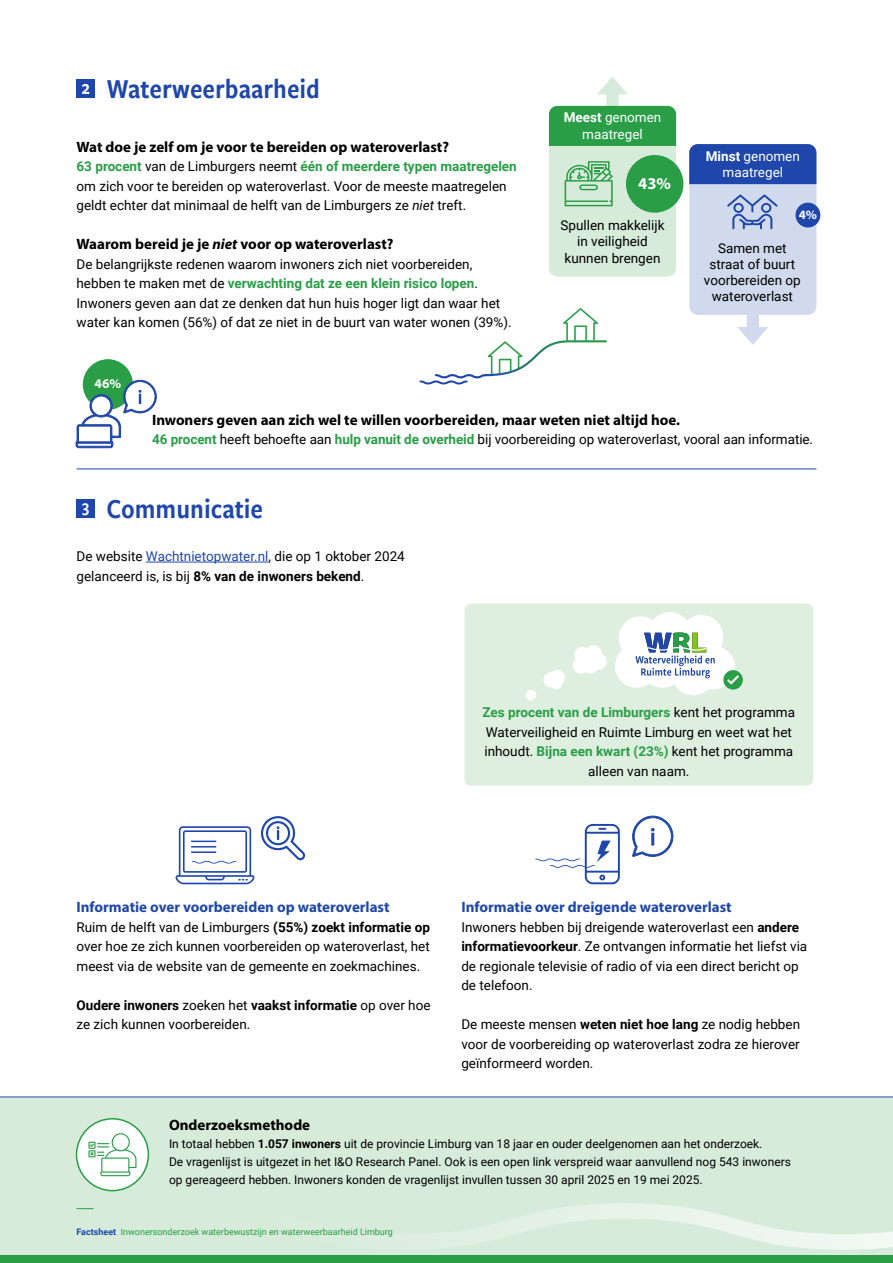
<style>
.page{position:relative;width:893px;height:1263px;background:#fff}
.page>*{position:absolute;margin:0;border:0;box-sizing:border-box;transform-origin:0 0}
.t1{font:28.5px "Freight Sans Cnd Pro Semi";color:#1f47ab}
.t2{font:20.55px "Freight Sans Cnd Pro Semi";color:#fff}
.t3{font:18px "Freight Sans Cnd Pro Semi";color:#fff}
.KOP{font:700 16.5px "Myriad Pro";color:#fff}
.KOP-2{font:700 15px "Myriad Pro";color:#000}
.KOP-3{font:700 15px "Myriad Pro";color:#1f47ab}
.BODY{font:13.5px/19.5px "Roboto";color:#000}
.BODY-2{font:700 13.5px "Roboto";color:#299e47}
.BODY-3{font:13.5px/16.2px "Roboto";color:#fff;text-align:center}
.KOP-4{font:700 13.35px "Myriad Pro";color:#fff}
.KOP-5{font:700 12.75px "Myriad Pro";color:#fff}
.BODY-4{font:12px/18px "Roboto";color:#000}
.t4{font:9px "Roboto";color:#299e47}
.s1{font-weight:700;color:#299e47}
.s2{font-style:italic}
.s3{font-weight:400;color:#000}
.s4{font-weight:700}
.s5{color:#1f47ab}
.s6{font-weight:700;color:#1f47ab}
</style>
<div class="page">
<div style="left:83px;top:359px;width:50px;height:51px;background:#299e47;border-radius:50%"></div>
<div style="left:0;top:1097px;width:893px;height:166px;background:#d6ebd9"></div>
<svg style="left:481px;top:1203px;width:412px;height:47px"></svg>
<div style="left:465px;top:603px;width:348px;height:183px;background:#deefe0"></div>
<div style="left:77px;top:500px;width:18px;height:18px;background:#1f47ab"></div>
<hr style="left:146px;top:562px;width:122px;height:1px;background:#1f47ab">
<div style="left:619px;top:616px;width:43px;height:44px;background:#fff;border-radius:50%"></div>
<div style="left:615px;top:644px;width:43px;height:44px;background:#fff;border-radius:50%"></div>
<div style="left:640px;top:644px;width:44px;height:44px;background:#fff;border-radius:50%"></div>
<div style="left:648px;top:612px;width:43px;height:43px;background:#fff;border-radius:50%"></div>
<div style="left:680px;top:615px;width:43px;height:43px;background:#fff;border-radius:50%"></div>
<div style="left:692px;top:646px;width:43px;height:43px;background:#fff;border-radius:50%"></div>
<div style="left:671px;top:652px;width:44px;height:43px;background:#fff;border-radius:50%"></div>
<svg style="left:635px;top:632px;width:80px;height:46px"></svg>
<div style="left:574px;top:647px;width:17px;height:16px;background:#fff;border-radius:50%"></div>
<div style="left:573px;top:657px;width:16px;height:17px;background:#fff;border-radius:50%"></div>
<div style="left:582px;top:657px;width:17px;height:17px;background:#fff;border-radius:50%"></div>
<div style="left:585px;top:645px;width:17px;height:16px;background:#fff;border-radius:50%"></div>
<div style="left:591px;top:653px;width:16px;height:17px;background:#fff;border-radius:50%"></div>
<div style="left:526px;top:690px;width:10px;height:10px;background:#fff;border-radius:50%"></div>
<div style="left:543px;top:672px;width:16px;height:15px;background:#fff;border-radius:50%"></div>
<div style="left:550px;top:670px;width:15px;height:15px;background:#fff;border-radius:50%"></div>
<div style="left:551px;top:679px;width:11px;height:10px;background:#fff;border-radius:50%"></div>
<div style="left:723px;top:670px;width:20px;height:19px;background:#299e47;border-radius:50%"></div>
<svg style="left:727px;top:675px;width:12px;height:9px"></svg>
<hr style="left:77px;top:469px;width:739px;height:1px;background:#1f47ab">
<svg style="left:261px;top:816px;width:44px;height:44px"></svg>
<svg style="left:632px;top:816px;width:41px;height:41px"></svg>
<svg style="left:535px;top:824px;width:85px;height:60px"></svg>
<svg style="left:176px;top:826px;width:78px;height:58px"></svg>
<svg style="left:76px;top:380px;width:81px;height:68px"></svg>
<div style="left:77px;top:1119px;width:71px;height:71px;background:#fff;border-radius:50%"></div>
<div style="left:76px;top:1118px;width:73px;height:73px;border:2px solid #299e47;border-radius:50%"></div>
<svg style="left:88px;top:1133px;width:48px;height:43px"></svg>
<svg style="left:77px;top:1208px;width:17px;height:1px"></svg>
<div style="left:0;top:1255px;width:893px;height:8px;background:#299e47"></div>
<hr style="left:0;top:1096px;width:893px;height:1px;background:#1f47ab">
<div style="left:77px;top:80px;width:18px;height:18px;background:#1f47ab"></div>
<div style="left:549px;top:106px;width:127px;height:171px;background:#d6ebd9;border-radius:9px"></div>
<svg style="left:549px;top:77px;width:127px;height:69px"></svg>
<svg style="left:420px;top:308px;width:187px;height:76px"></svg>
<div style="left:626px;top:155px;width:57px;height:58px;background:#299e47;border-radius:50%"></div>
<svg style="left:737px;top:315px;width:31px;height:30px"></svg>
<div style="left:689px;top:144px;width:127px;height:171px;background:#d1d9ed;border-radius:9px"></div>
<div style="left:689px;top:144px;width:127px;height:40px;background:#1f47ab"></div>
<div style="left:795px;top:203px;width:25px;height:24px;background:#1f47ab;border-radius:50%"></div>
<svg style="left:727px;top:194px;width:51px;height:35px"></svg>
<svg style="left:565px;top:161px;width:48px;height:45px"></svg>
<p class="t2" style="left:81px;top:73px;width:10px">2</p>
<p class="t1" style="left:107px;top:69px;width:215px">Waterweerbaarheid</p>
<p class="KOP-2" style="left:77px;top:137px;width:374px">Wat doe je zelf om je voor te bereiden op wateroverlast?</p>
<p class="BODY" style="left:77px;top:156px;width:442px"><span class="s1">63 procent</span> van de Limburgers neemt <span class="s1">één of meerdere typen maatregelen </span>om zich voor te bereiden op wateroverlast. Voor de meeste maatregelen geldt echter dat minimaal de helft van de Limburgers ze <span class="s2">niet</span> treft.</p>
<p class="KOP-2" style="left:77px;top:234px;width:319px">Waarom bereid je je <span class="s2">niet</span> voor op wateroverlast?</p>
<p class="BODY" style="left:77px;top:253px;width:397px">De belangrijkste redenen waarom inwoners zich niet voorbereiden,</p>
<p class="BODY-2" style="left:77px;top:274px;width:403px"><span class="s3">hebben te maken met de</span> verwachting dat ze een klein risico lopen<span class="s3">.</span></p>
<p class="BODY" style="left:77px;top:292px;width:437px">Inwoners geven aan dat ze denken dat hun huis hoger ligt dan waar het water kan komen (56%) of dat ze niet in de buurt van water wonen (39%).</p>
<p class="KOP-4" style="left:95px;top:375px;width:28px">46%</p>
<p class="BODY-3" style="left:564px;top:109px;width:99px"><span class="s4">Meest</span> genomen maatregel</p>
<p class="KOP" style="left:638px;top:172px;width:34px">43%</p>
<p class="BODY" style="left:560px;top:217px;width:106px;line-height:16.2px;text-align:center">Spullen makkelijk in veiligheid kunnen brengen</p>
<p class="BODY-3" style="left:706px;top:147px;width:96px"><span class="s4">Minst</span> genomen maatregel</p>
<p class="KOP-5" style="left:799px;top:206px;width:20px">4%</p>
<p class="BODY" style="left:704px;top:239px;width:98px;line-height:16.2px;text-align:center">Samen met straat of buurt voorbereiden op wateroverlast</p>
<p class="KOP-2" style="left:152px;top:410px;width:530px">Inwoners geven aan zich wel te willen voorbereiden, maar weten niet altijd hoe.</p>
<p class="BODY" style="left:152px;top:429px;width:663px"><span class="s1">46 procent</span> heeft behoefte aan <span class="s1">hulp vanuit de overheid</span> bij voorbereiding op wateroverlast, vooral aan informatie.</p>
<p class="t3" style="left:82px;top:494px;width:9px">3</p>
<p class="t1" style="left:107px;top:489px;width:158px">Communicatie</p>
<p class="BODY" style="left:77px;top:546px;width:330px">De website <span class="s5">Wachtnietopwater.nl</span>, die op 1 oktober 2024 gelanceerd is, is bij <span class="s4">8% van de inwoners bekend</span>.</p>
<p class="BODY" style="left:482px;top:702px;width:314px;text-align:center"><span class="s1">Zes procent van de Limburgers</span> kent het programma Waterveiligheid en Ruimte Limburg en weet wat het inhoudt. <span class="s1">Bijna een kwart (23%)</span> kent het programma alleen van naam.</p>
<p class="KOP-3" style="left:77px;top:897px;width:315px">Informatie over voorbereiden op wateroverlast</p>
<p class="BODY" style="left:77px;top:916px;width:355px;text-align:justify">Ruim de helft van de Limburgers <span class="s4">(55%) zoekt informatie op </span>over hoe ze zich kunnen voorbereiden op wateroverlast, het meest via de website van de gemeente en zoekmachines.</p>
<p class="BODY" style="left:77px;top:994px;width:356px"><span class="s4">Oudere inwoners</span> zoeken het <span class="s4">vaakst informatie</span> op over hoe ze zich kunnen voorbereiden.</p>
<p class="KOP-3" style="left:461px;top:897px;width:272px">Informatie over dreigende wateroverlast</p>
<p class="BODY" style="left:461px;top:916px;width:347px">Inwoners hebben bij dreigende wateroverlast een <span class="s4">andere informatievoorkeur</span>. Ze ontvangen informatie het liefst via de regionale televisie of radio of via een direct bericht op de telefoon.</p>
<p class="BODY" style="left:461px;top:1014px;width:340px;text-align:justify">De meeste mensen <span class="s4">weten niet hoe lang</span> ze nodig hebben voor de voorbereiding op wateroverlast zodra ze hierover geïnformeerd worden.</p>
<p class="KOP-2" style="left:169px;top:1115px;width:143px">Onderzoeksmethode</p>
<p class="BODY-4" style="left:169px;top:1134px;width:623px">In totaal hebben <span class="s4">1.057 inwoners</span> uit de provincie Limburg van 18 jaar en ouder deelgenomen aan het onderzoek.<br>De vragenlijst is uitgezet in het I&amp;O Research Panel. Ook is een open link verspreid waar aanvullend nog 543 inwoners op gereageerd hebben. Inwoners konden de vragenlijst invullen tussen 30 april 2025 en 19 mei 2025.</p>
<p class="t4" style="left:77px;top:1225px;width:318px"><span class="s6">Factsheet</span> Inwonersonderzoek waterbewustzijn en waterweerbaarheid Limburg</p>
</div>
